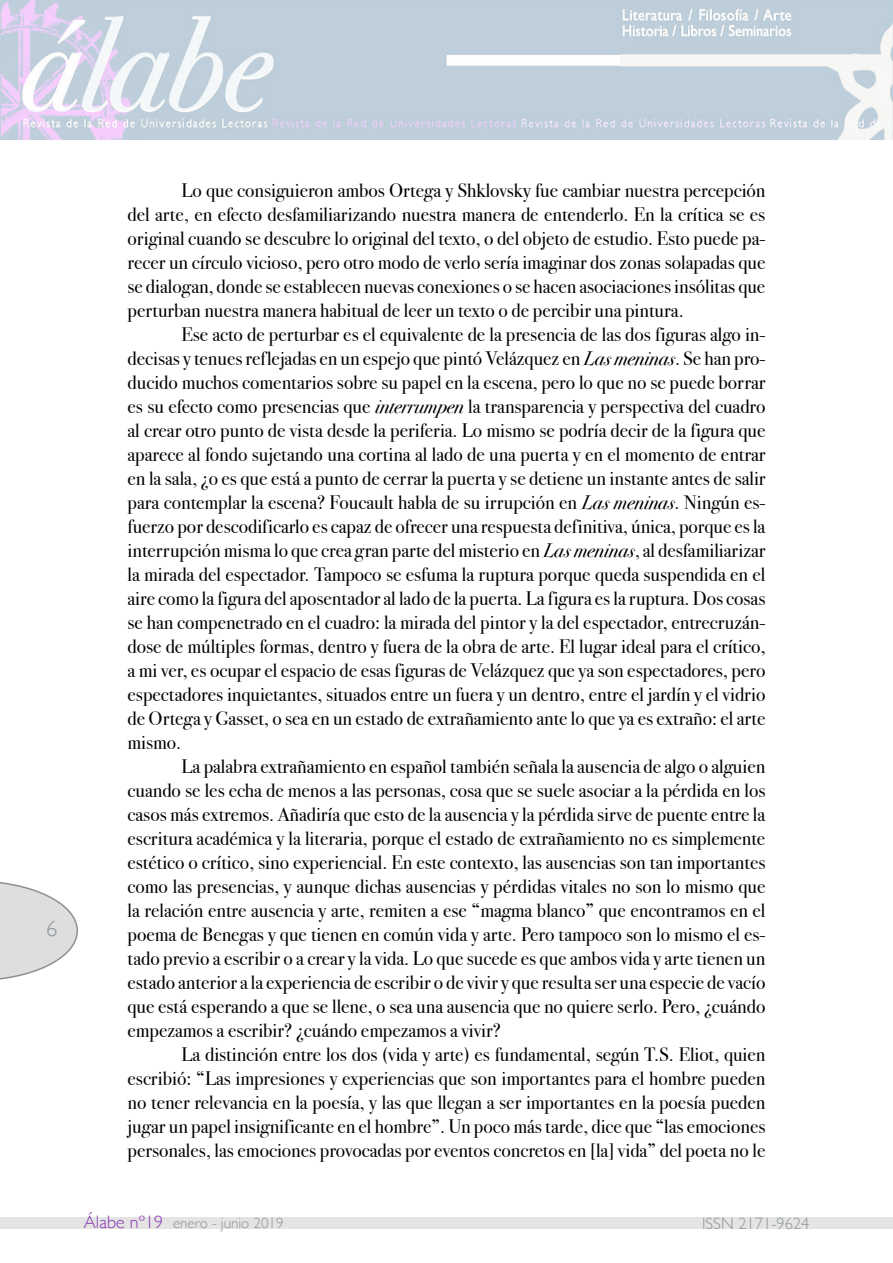
<style>
.page{position:relative;width:893px;height:1263px;background:#fff}
.page>*{position:absolute;margin:0;border:0;box-sizing:border-box;transform-origin:0 0}
.t1{font:300 22.5px "Gill Sans";color:#8a949d}
.t2{font:19.5px/24px "Bodoni Svty Two OSITCTT Book";color:#000;text-align:justify}
.t3{font:300 16.5px "Gill Sans";color:#8c959c}
.t4{font:300 15px "Gill Sans";color:#8c959c}
.s1{font-family:"Bodoni Svty Two OSITCTT Book It"}
.s2{font-size:18px;color:#893ab6}
</style>
<div class="page">
<svg style="left:0;top:882px;width:78px;height:98px"></svg>
<div style="left:0;top:1218px;width:893px;height:11px;background:#e4e4e3"></div>
<img style="left:0;top:0;width:893px;height:139px">
<p class="t1" style="left:46px;top:911px;width:13px">6</p>
<p class="t2" style="left:128px;top:178px;width:639px;text-indent:54px">Lo que consiguieron ambos Ortega y Shklovsky fue cambiar nuestra percepción del arte, en efecto desfamiliarizando nuestra manera de entenderlo. En la crítica se es original cuando se descubre lo original del texto, o del objeto de estudio. Esto puede pa&shy;recer un círculo vicioso, pero otro modo de verlo sería imaginar dos zonas solapadas que se dialogan, donde se establecen nuevas conexiones o se hacen asociaciones insólitas que perturban nuestra manera habitual de leer un texto o de percibir una pintura.</p>
<p class="t2" style="left:128px;top:322px;width:639px;text-indent:54px">Ese acto de perturbar es el equivalente de la presencia de las dos figuras algo in&shy;decisas y tenues reflejadas en un espejo que pintó Velázquez en <span class="s1">Las meninas</span>. Se han pro&shy;ducido muchos comentarios sobre su papel en la escena, pero lo que no se puede borrar es su efecto como presencias que <span class="s1">interrumpen</span> la transparencia y perspectiva del cuadro al crear otro punto de vista desde la periferia. Lo mismo se podría decir de la figura que aparece al fondo sujetando una cortina al lado de una puerta y en el momento de entrar en la sala, ¿o es que está a punto de cerrar la puerta y se detiene un instante antes de salir para contemplar la escena? Foucault habla de su irrupción en <span class="s1">Las meninas</span>. Ningún es&shy;fuerzo por descodificarlo es capaz de ofrecer una respuesta definitiva, única, porque es la interrupción misma lo que crea gran parte del misterio en <span class="s1">Las meninas</span>, al desfamiliarizar la mirada del espectador. Tampoco se esfuma la ruptura porque queda suspendida en el aire como la figura del aposentador al lado de la puerta. La figura es la ruptura. Dos cosas se han compenetrado en el cuadro: la mirada del pintor y la del espectador, entrecruzán&shy;dose de múltiples formas, dentro y fuera de la obra de arte. El lugar ideal para el crítico, a mi ver, es ocupar el espacio de esas figuras de Velázquez que ya son espectadores, pero espectadores inquietantes, situados entre un fuera y un dentro, entre el jardín y el vidrio de Ortega y Gasset, o sea en un estado de extrañamiento ante lo que ya es extraño: el arte mismo.</p>
<p class="t2" style="left:128px;top:754px;width:639px;text-indent:54px">La palabra extrañamiento en español también señala la ausencia de algo o alguien cuando se les echa de menos a las personas, cosa que se suele asociar a la pérdida en los casos más extremos. Añadiría que esto de la ausencia y la pérdida sirve de puente entre la escritura académica y la literaria, porque el estado de extrañamiento no es simplemente estético o crítico, sino experiencial. En este contexto, las ausencias son tan importantes como las presencias, y aunque dichas ausencias y pérdidas vitales no son lo mismo que la relación entre ausencia y arte, remiten a ese “magma blanco” que encontramos en el poema de Benegas y que tienen en común vida y arte. Pero tampoco son lo mismo el es&shy;tado previo a escribir o a crear y la vida. Lo que sucede es que ambos vida y arte tienen un estado anterior a la experiencia de escribir o de vivir y que resulta ser una especie de vacío que está esperando a que se llene, o sea una ausencia que no quiere serlo. Pero, ¿cuándo empezamos a escribir? ¿cuándo empezamos a vivir?</p>
<p class="t2" style="left:128px;top:1042px;width:639px;text-indent:54px">La distinción entre los dos (vida y arte) es fundamental, según T.S. Eliot, quien escribió: “Las impresiones y experiencias que son importantes para el hombre pueden no tener relevancia en la poesía, y las que llegan a ser importantes en la poesía pueden jugar un papel insignificante en el hombre”. Un poco más tarde, dice que “las emociones personales, las emociones provocadas por eventos concretos en [la] vida” del poeta no le</p>
<p class="t4" style="left:84px;top:1211px;width:201px"><span class="s2">Álabe nº19</span> enero - junio 2019</p>
<p class="t3" style="left:702px;top:1211px;width:109px">ISSN 2171-9624</p>
</div>
